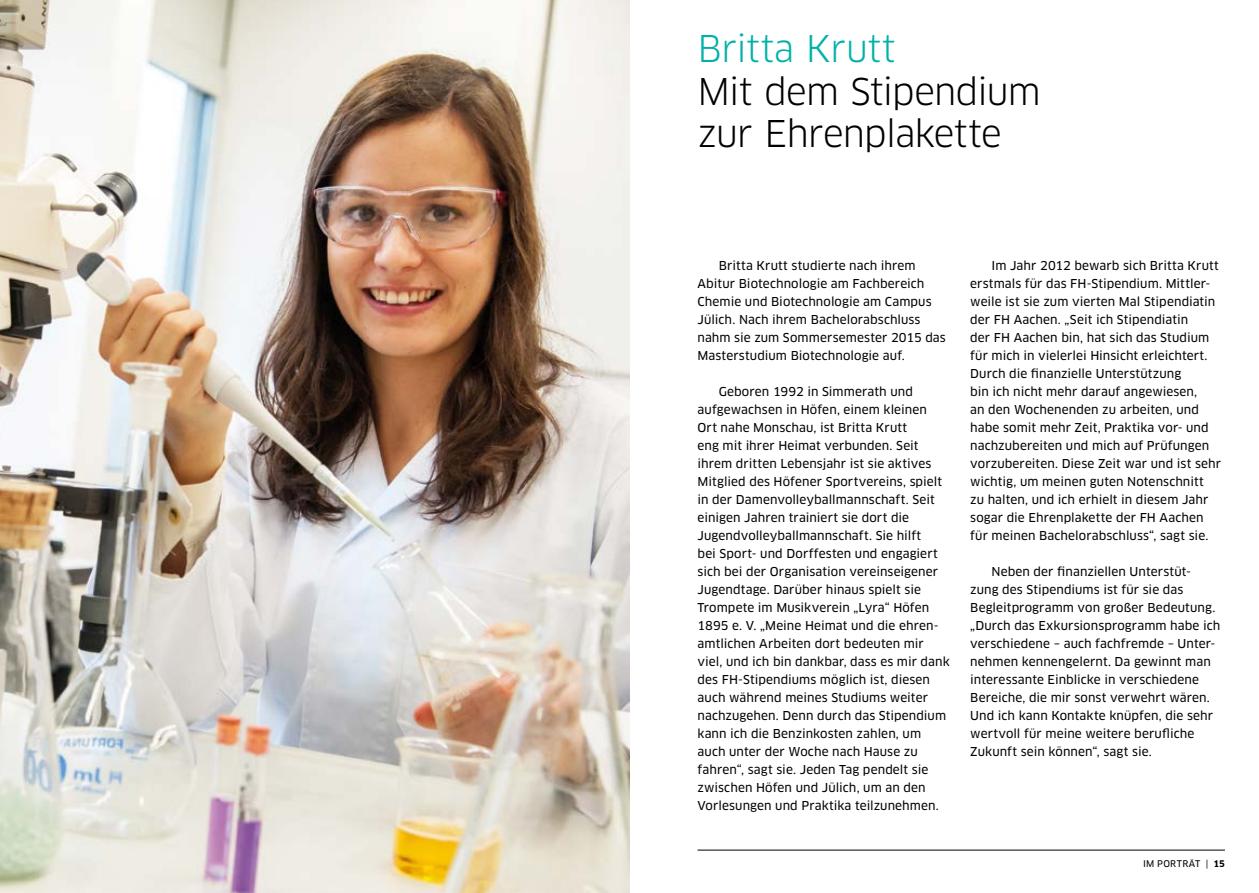
<style>
.page{position:relative;width:1259px;height:893px;background:#fff}
.page>*{position:absolute;margin:0;border:0;box-sizing:border-box;transform-origin:0 0}
.t1{font:36px/42.5px "Clan OT";letter-spacing:-.025em;color:#000}
.t2{font:36px "Clan OT";letter-spacing:-.01em;color:#00b1aa}
.t3{font:12px/18px "Clan OT News";letter-spacing:.005em;color:#000}
.t4{font:9px "Clan OT News";letter-spacing:.04em;color:#000}
.s1{font-family:"Clan OT";font-weight:700}
</style>
<div class="page">
<hr style="left:697px;top:850px;width:528px;height:1px;background:#000">
<img style="left:0;top:0;width:629px;height:893px">
<h1 class="t2" style="left:697px;top:28px;width:200px">Britta Krutt</h1>
<h1 class="t1" style="left:697px;top:70px;width:345px">Mit dem Stipendium zur Ehrenplakette</h1>
<p class="t3" style="left:697px;top:257px;width:250px;text-indent:21px">Britta Krutt studierte nach ihrem Abitur Biotechnologie am Fachbereich Chemie und Biotechnologie am Campus Jülich. Nach ihrem Bachelorabschluss nahm sie zum Sommersemester 2015 das Masterstudium Biotechnologie auf.</p>
<p class="t3" style="left:697px;top:383px;width:254px;text-indent:21px">Geboren 1992 in Simmerath und aufgewachsen in Höfen, einem kleinen<br>Ort nahe Monschau, ist Britta Krutt<br>eng mit ihrer Heimat verbunden. Seit ihrem dritten Lebensjahr ist sie aktives Mitglied des Höfener Sportvereins, spielt in der Damenvolleyballmannschaft. Seit einigen Jahren trainiert sie dort die Jugendvolleyballmannschaft. Sie hilft<br>bei Sport- und Dorffesten und engagiert sich bei der Organisation vereinseigener Jugendtage. Darüber hinaus spielt sie Trompete im Musikverein „Lyra“ Höfen 1895 e. V. „Meine Heimat und die ehren&shy;amtlichen Arbeiten dort bedeuten mir viel, und ich bin dankbar, dass es mir dank des FH-Stipendiums möglich ist, diesen auch während meines Studiums weiter nachzugehen. Denn durch das Stipendium kann ich die Benzinkosten zahlen, um auch unter der Woche nach Hause zu fahren“, sagt sie. Jeden Tag pendelt sie zwischen Höfen und Jülich, um an den Vorlesungen und Praktika teilzunehmen.</p>
<p class="t3" style="left:970px;top:257px;width:252px;text-indent:21px">Im Jahr 2012 bewarb sich Britta Krutt erstmals für das FH-Stipendium. Mittler&shy;weile ist sie zum vierten Mal Stipendiatin der FH Aachen. „Seit ich Stipendiatin<br>der FH Aachen bin, hat sich das Studium für mich in vielerlei Hinsicht erleichtert.<br>Durch die finanzielle Unterstützung<br>bin ich nicht mehr darauf angewiesen,<br>an den Wochenenden zu arbeiten, und habe somit mehr Zeit, Praktika vor- und nachzubereiten und mich auf Prüfungen vorzubereiten. Diese Zeit war und ist sehr wichtig, um meinen guten Notenschnitt<br>zu halten, und ich erhielt in diesem Jahr sogar die Ehrenplakette der FH Aachen für meinen Bachelorabschluss“, sagt sie.</p>
<p class="t3" style="left:970px;top:563px;width:251px;text-indent:21px">Neben der finanziellen Unterstüt&shy;zung des Stipendiums ist für sie das Begleitprogramm von großer Bedeutung. „Durch das Exkursionsprogramm habe ich verschiedene – auch fachfremde – Unter&shy;nehmen kennengelernt. Da gewinnt man interessante Einblicke in verschiedene Bereiche, die mir sonst verwehrt wären.<br>Und ich kann Kontakte knüpfen, die sehr wertvoll für meine weitere berufliche Zukunft sein können“, sagt sie.</p>
<p class="t4" style="left:1143px;top:859px;width:83px">IM PORTRÄT | <span class="s1">15</span></p>
</div>
